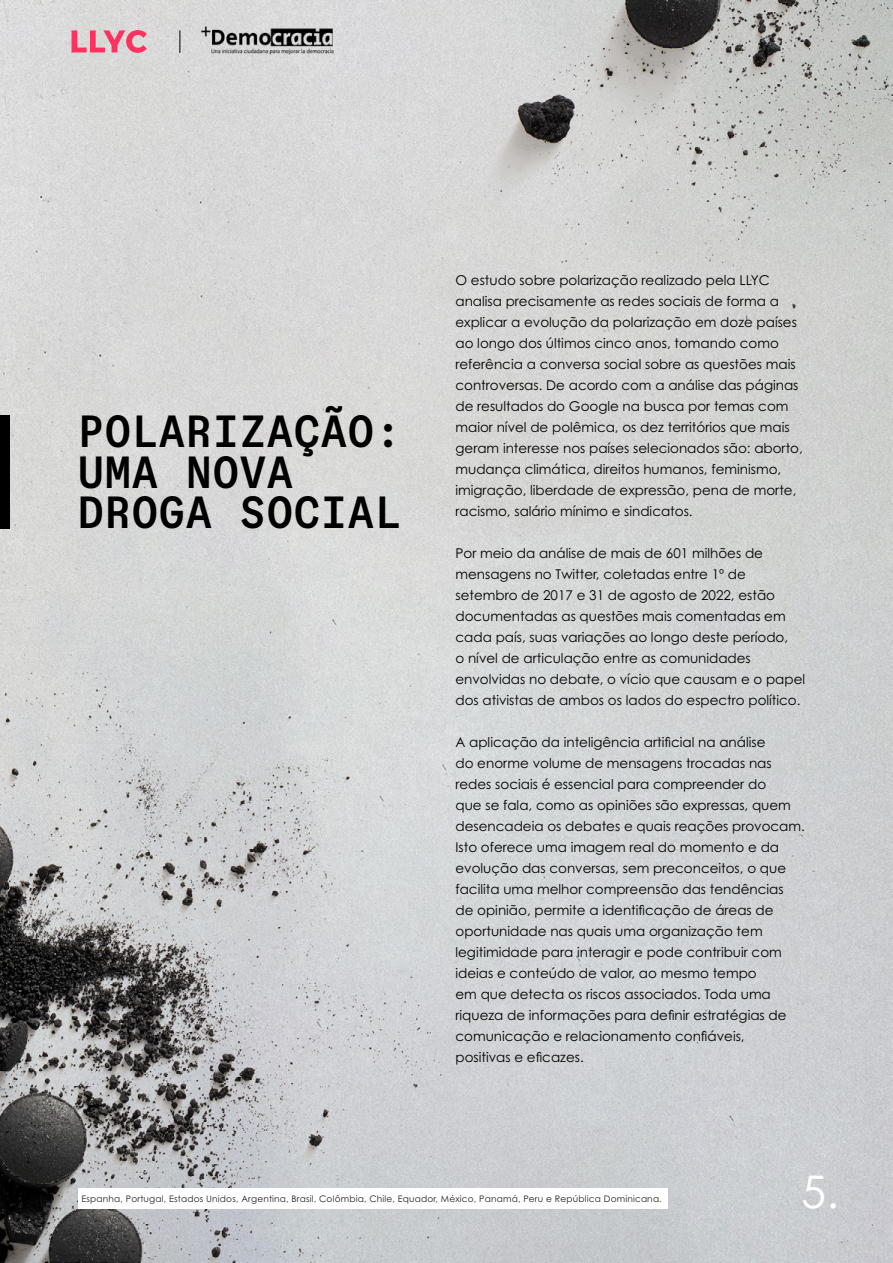
<style>
.page{position:relative;width:893px;height:1263px;background:#fff}
.page>*{position:absolute;margin:0;border:0;box-sizing:border-box;transform-origin:0 0}
.t1{font:500 45px/40.5px "Auger Mono";color:#000}
.t2{font:45px "Century Gothic Pro";color:#fff}
.t3{font:13.5px/21px "Century Gothic Pro";color:#000}
.t4{font:9px "Century Gothic Pro";letter-spacing:.02em;color:#28211f}
.t5{font:6px "Century Gothic Pro";color:#000}
</style>
<div class="page">
<img style="left:0;top:0;width:893px;height:1263px">
<div style="left:0;top:415px;width:10px;height:113px;background:#000"></div>
<div style="left:79px;top:1188px;width:589px;height:21px;background:#fff"></div>
<svg style="left:180px;top:30px;width:1px;height:23px"></svg>
<svg style="left:72px;top:30px;width:75px;height:23px;background:#ea8da1"></svg>
<img style="left:195px;top:21px;width:147px;height:38px">
<h1 class="t1" style="left:77px;top:411px;width:325px">POLARIZAÇÃO:<br>UMA NOVA<br>DROGA SOCIAL</h1>
<p class="t3" style="left:455px;top:269px;width:349px">O estudo sobre polarização realizado pela LLYC analisa precisamente as redes sociais de forma a explicar a evolução da polarização em doze países ao longo dos últimos cinco anos, tomando como referência a conversa social sobre as questões mais controversas. De acordo com a análise das páginas de resultados do Google na busca por temas com maior nível de polêmica, os dez territórios que mais geram interesse nos países selecionados são: aborto, mudança climática, direitos humanos, feminismo, imigração, liberdade de expressão, pena de morte, racismo, salário mínimo e sindicatos.</p>
<p class="t3" style="left:455px;top:542px;width:351px">Por meio da análise de mais de 601 milhões de mensagens no Twitter, coletadas entre 1º de setembro de 2017 e 31 de agosto de 2022, estão documentadas as questões mais comentadas em cada país, suas variações ao longo deste período,<br>o nível de articulação entre as comunidades envolvidas no debate, o vício que causam e o papel dos ativistas de ambos os lados do espectro político.</p>
<p class="t3" style="left:455px;top:731px;width:351px">A aplicação da inteligência artificial na análise<br>do enorme volume de mensagens trocadas nas redes sociais é essencial para compreender do<br>que se fala, como as opiniões são expressas, quem desencadeia os debates e quais reações provocam.<br>Isto oferece uma imagem real do momento e da evolução das conversas, sem preconceitos, o que facilita uma melhor compreensão das tendências de opinião, permite a identificação de áreas de oportunidade nas quais uma organização tem legitimidade para interagir e pode contribuir com ideias e conteúdo de valor, ao mesmo tempo<br>em que detecta os riscos associados. Toda uma riqueza de informações para definir estratégias de comunicação e relacionamento confiáveis,<br>positivas e eficazes.</p>
<p class="t5" style="left:745px;top:315px;width:5px">1</p>
<p class="t4" style="left:82px;top:1193px;width:582px">Espanha, Portugal, Estados Unidos, Argentina, Brasil, Colômbia, Chile, Equador, México, Panamá, Peru e República Dominicana.</p>
<h1 class="t2" style="left:801px;top:1165px;width:39px">5.</h1>
</div>
